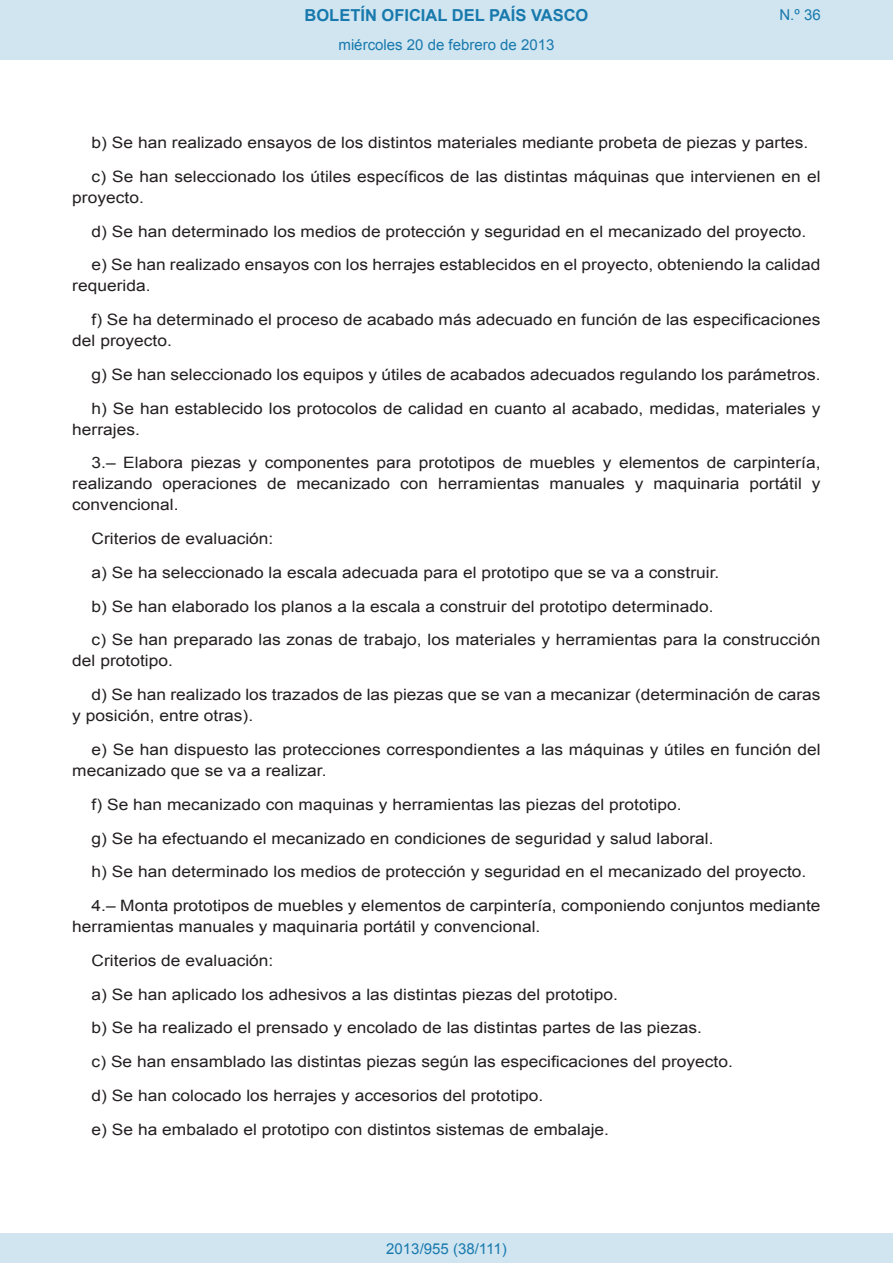
<style>
.page{position:relative;width:893px;height:1263px;background:#fff}
.page>*{position:absolute;margin:0;border:0;box-sizing:border-box;transform-origin:0 0}
.t1{font:700 16.5px "Arial";color:#1879ad}
.BOPVDetalle{font:15.6px/21px "Arial";color:#231f20;scale:1.11 1}
.Paginacion_Centro{font:15px "Arial";color:#1879ad}
</style>
<div class="page">
<div style="left:0;top:0;width:893px;height:60px;background:#d0e5f0"></div>
<div style="left:0;top:1233px;width:893px;height:30px;background:#d0e5f0"></div>
<p class="t1" style="left:305px;top:4px;width:285px">BOLETÍN OFICIAL DEL PAÍS VASCO</p>
<p class="Paginacion_Centro" style="left:338px;top:35px;width:217px">miércoles 20 de febrero de 2013</p>
<p class="Paginacion_Centro" style="left:779px;top:5px;width:43px">N.º 36</p>
<p class="BOPVDetalle" style="left:92px;top:132px;width:647px">b) Se han realizado ensayos de los distintos materiales mediante probeta de piezas y partes.</p>
<p class="BOPVDetalle" style="left:72px;top:166px;width:676px;text-indent:19px">c) Se han seleccionado los útiles específicos de las distintas máquinas que intervienen en el proyecto.</p>
<p class="BOPVDetalle" style="left:92px;top:221px;width:645px">d) Se han determinado los medios de protección y seguridad en el mecanizado del proyecto.</p>
<p class="BOPVDetalle" style="left:72px;top:255px;width:676px;text-indent:19px">e) Se han realizado ensayos con los herrajes establecidos en el proyecto, obteniendo la calidad requerida.</p>
<p class="BOPVDetalle" style="left:72px;top:309px;width:676px;text-indent:19px">f) Se ha determinado el proceso de acabado más adecuado en función de las especificaciones del proyecto.</p>
<p class="BOPVDetalle" style="left:92px;top:364px;width:658px">g) Se han seleccionado los equipos y útiles de acabados adecuados regulando los parámetros.</p>
<p class="BOPVDetalle" style="left:72px;top:398px;width:676px;text-indent:19px">h) Se han establecido los protocolos de calidad en cuanto al acabado, medidas, materiales y herrajes.</p>
<p class="BOPVDetalle" style="left:72px;top:453px;width:676px;text-align:justify;text-indent:19px">3.– Elabora piezas y componentes para prototipos de muebles y elementos de carpintería, realizando operaciones de mecanizado con herramientas manuales y maquinaria portátil y convencional.</p>
<p class="BOPVDetalle" style="left:92px;top:528px;width:165px">Criterios de evaluación:</p>
<p class="BOPVDetalle" style="left:92px;top:562px;width:567px">a) Se ha seleccionado la escala adecuada para el prototipo que se va a construir.</p>
<p class="BOPVDetalle" style="left:92px;top:596px;width:562px">b) Se han elaborado los planos a la escala a construir del prototipo determinado.</p>
<p class="BOPVDetalle" style="left:72px;top:630px;width:676px;text-indent:19px">c) Se han preparado las zonas de trabajo, los materiales y herramientas para la construcción del prototipo.</p>
<p class="BOPVDetalle" style="left:72px;top:684px;width:676px;text-indent:19px">d) Se han realizado los trazados de las piezas que se van a mecanizar (determinación de caras y posición, entre otras).</p>
<p class="BOPVDetalle" style="left:72px;top:739px;width:676px;text-indent:19px">e) Se han dispuesto las protecciones correspondientes a las máquinas y útiles en función del mecanizado que se va a realizar.</p>
<p class="BOPVDetalle" style="left:92px;top:794px;width:533px">f) Se han mecanizado con maquinas y herramientas las piezas del prototipo.</p>
<p class="BOPVDetalle" style="left:92px;top:828px;width:562px">g) Se ha efectuando el mecanizado en condiciones de seguridad y salud laboral.</p>
<p class="BOPVDetalle" style="left:92px;top:861px;width:645px">h) Se han determinado los medios de protección y seguridad en el mecanizado del proyecto.</p>
<p class="BOPVDetalle" style="left:72px;top:895px;width:676px;text-indent:19px">4.– Monta prototipos de muebles y elementos de carpintería, componiendo conjuntos mediante herramientas manuales y maquinaria portátil y convencional.</p>
<p class="BOPVDetalle" style="left:92px;top:950px;width:165px">Criterios de evaluación:</p>
<p class="BOPVDetalle" style="left:92px;top:984px;width:476px">a) Se han aplicado los adhesivos a las distintas piezas del prototipo.</p>
<p class="BOPVDetalle" style="left:92px;top:1017px;width:551px">b) Se ha realizado el prensado y encolado de las distintas partes de las piezas.</p>
<p class="BOPVDetalle" style="left:92px;top:1051px;width:579px">c) Se han ensamblado las distintas piezas según las especificaciones del proyecto.</p>
<p class="BOPVDetalle" style="left:92px;top:1085px;width:408px">d) Se han colocado los herrajes y accesorios del prototipo.</p>
<p class="BOPVDetalle" style="left:92px;top:1119px;width:468px">e) Se ha embalado el prototipo con distintos sistemas de embalaje.</p>
<p class="Paginacion_Centro" style="left:386px;top:1238px;width:122px">2013/955 (38/111)</p>
</div>
